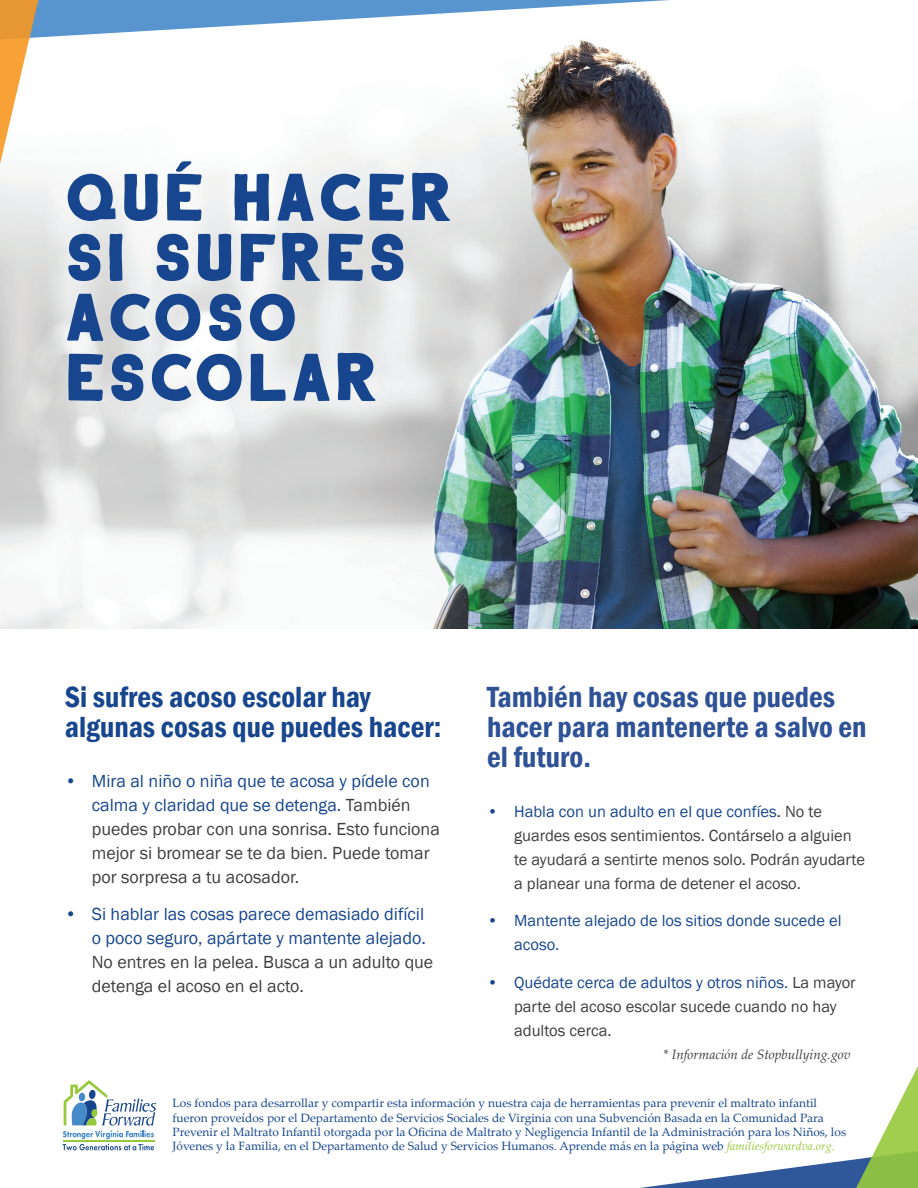
<style>
.page{position:relative;width:918px;height:1188px;background:#fff}
.page>*{position:absolute;margin:0;border:0;box-sizing:border-box;transform-origin:0 0}
.t1{font:67.5px/60px "Anthology";color:#17468e}
.t2{font:600 condensed 30px/30px "Franklin Gothic";color:#2f5296}
.t3{font:600 condensed 30px/30px "Franklin Gothic";color:#17468e}
.t4{font:18px/24px "Franklin Gothic";color:#3e3e3f}
.t5{font:18px/24px "Franklin Gothic";color:#17468e;text-align:right}
.t6{font:16.5px/24px "Franklin Gothic";color:#3e3e3f}
.t7{font:16.5px/24px "Franklin Gothic";color:#17468e}
.t8{font:italic 13.5px "Palatino Linotype";color:#3e3e3f}
.t9{font:12px/14.4px "Palatino Linotype";color:#17468e}
.s1{color:#17468e}
.s2{color:#231f20}
.s3{font-style:italic;color:#97c93c}
</style>
<div class="page">
<img style="left:0;top:115px;width:918px;height:514px">
<svg style="left:63px;top:1080px;width:93px;height:70px"></svg>
<hr style="left:63px;top:1141px;width:91px;height:1px;background:#97c93c">
<svg style="left:640px;top:1066px;width:278px;height:122px"></svg>
<img style="left:0;top:0;width:694px;height:462px">
<h1 class="t1" style="left:64px;top:162px;width:392px">QUÉ HACER<br>SI SUFRES<br>ACOSO<br>ESCOLAR</h1>
<h2 class="t3" style="left:65px;top:682px;width:378px">Si sufres acoso escolar hay algunas cosas que puedes hacer:</h2>
<h3 class="t4" style="left:92px;top:769px;width:350px;text-indent:-27px"><span class="s1">• Mira al niño o niña que te acosa y pídele con calma y claridad que se detenga.</span> También puedes probar con una sonrisa. Esto funciona mejor si bromear se te da bien. Puede tomar por sorpresa a tu acosador.</h3>
<h3 class="t5" style="left:65px;top:902px;width:363px">• Si hablar las cosas parece demasiado difícil o poco seguro, apártate y mantente alejado.</h3>
<h3 class="t4" style="left:92px;top:950px;width:343px">No entres en la pelea. Busca a un adulto que detenga el acoso en el acto.</h3>
<h2 class="t2" style="left:487px;top:682px;width:381px">También hay cosas que puedes hacer para mantenerte a salvo en el futuro.</h2>
<h3 class="t6" style="left:514px;top:799px;width:352px;text-indent:-27px"><span class="s1">• Habla con un adulto en el que confíes</span><span class="s2">.</span> No te guardes esos sentimientos. Contárselo a alguien te ayudará a sentirte menos solo. Podrán ayudarte a planear una forma de detener el acoso.</h3>
<h3 class="t7" style="left:514px;top:909px;width:329px;text-indent:-27px">• Mantente alejado de los sitios donde sucede el acoso.</h3>
<h3 class="t6" style="left:514px;top:970px;width:343px;text-indent:-27px"><span class="s1">• Quédate cerca de adultos y otros niños.</span> La mayor parte del acoso escolar sucede cuando no hay adultos cerca.</h3>
<p class="t8" style="left:663px;top:1044px;width:189px">* Información de Stopbullying.gov</p>
<p class="t9" style="left:172px;top:1095px;width:675px">Los fondos para desarrollar y compartir esta información y nuestra caja de herramientas para prevenir el maltrato infantil fueron proveídos por el Departamento de Servicios Sociales de Virginia con una Subvención Basada en la Comunidad Para Prevenir el Maltrato Infantil otorgada por la Oficina de Maltrato y Negligencia Infantil de la Administración para los Niños, los Jóvenes y la Familia, en el Departamento de Salud y Servicios Humanos. Aprende más en la página web <span class="s3">familiesforwardva.org.</span></p>
</div>
